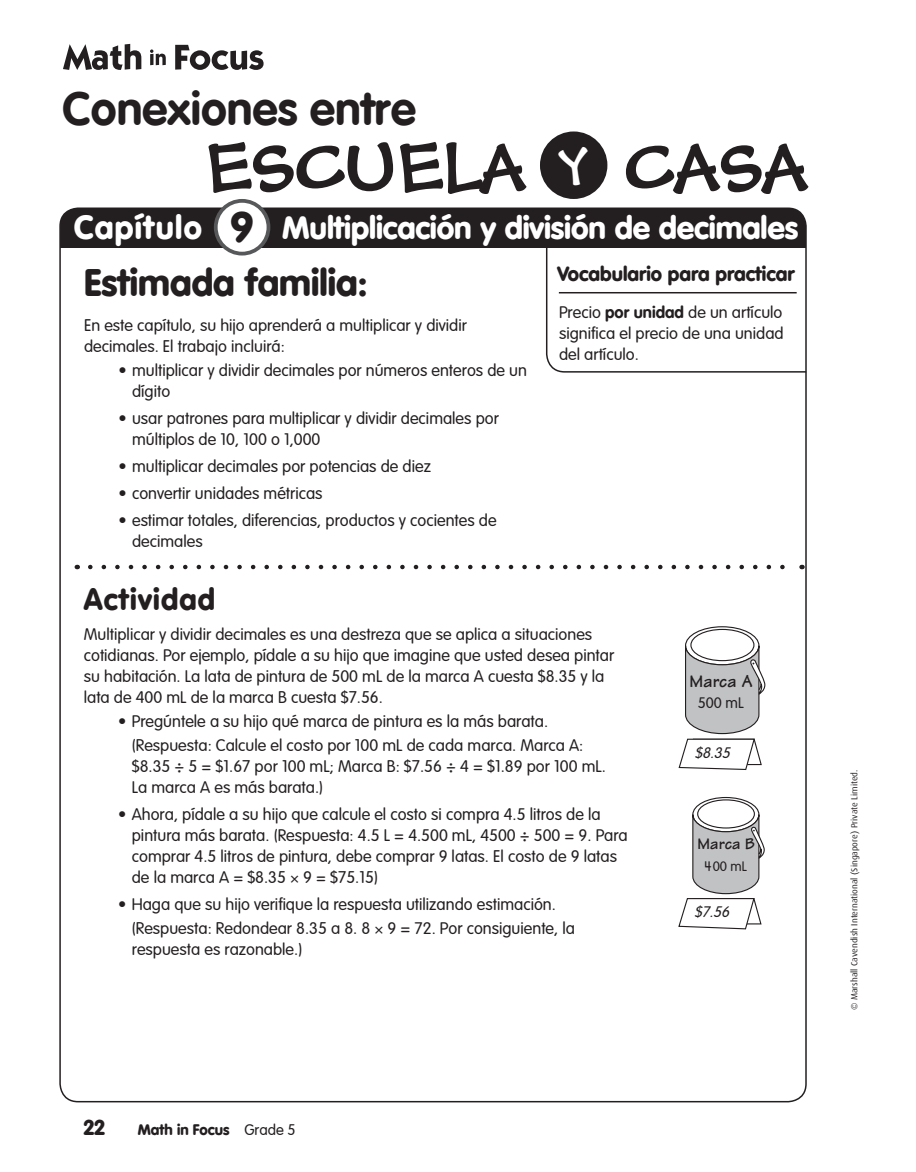
<style>
.page{position:relative;width:916px;height:1172px;background:#fff}
.page>*{position:absolute;margin:0;border:0;box-sizing:border-box;transform-origin:0 0}
.t1{font:69px "FM Black Cherry Moon BT";color:#231f20}
.t2{font:700 46.5px "S Math VAG Rounded";color:#231f20}
.t3{font:900 37.5px "VAG Rounded";color:#231f20}
.t4{font:900 31.65px "VAG Rounded Std";letter-spacing:-.005em;color:#fff}
.t5{font:900 30px "VAG Rounded Std";letter-spacing:.04em;color:#231f20}
.t6{font:900 21px "VAG Rounded Std";color:#231f20}
.t7{font:900 20.25px "VAG Rounded Std";color:#231f20}
.t8{font:700 18px "Tekton";color:#231f20}
.t9{font:300 16.5px/21px "VAG Rounded Std";color:#231f20}
.t10{font:700 16.5px "Tekton";color:#231f20}
.t11{font:900 15px "VAG Rounded Std";color:#231f20}
.t12{font:300 15px "S Math VAG Rounded";color:#231f20}
.t13{font:italic 300 15px "S Math VAG Rounded";color:#231f20}
.t14{font:300 13.5px "S Math VAG Rounded";color:#231f20}
.t15{font:9px "Dax";color:#231f20}
.s1{font-size:32.7px}
.s2{font-size:41.55px;color:#231f20}
.s3{font-weight:700}
.s4{font-family:"S Math VAG Rounded";font-weight:300}
</style>
<div class="page">
<div style="left:60px;top:208px;width:746px;height:40px;background:#231f20"></div>
<svg style="left:63px;top:44px;width:201px;height:26px"></svg>
<div style="left:540px;top:131px;width:67px;height:68px;background:#231f20;border-radius:50%"></div>
<svg style="left:90px;top:564px;width:695px;height:5px"></svg>
<svg style="left:546px;top:242px;width:261px;height:131px"></svg>
<div style="left:216px;top:201px;width:52px;height:52px;background:#fff;border-radius:50%"></div>
<div style="left:214px;top:199px;width:56px;height:56px;border:4px solid #57585a;border-radius:50%"></div>
<hr style="left:559px;top:292px;width:238px;height:1px;background:#231f20">
<svg style="left:678px;top:626px;width:88px;height:143px"></svg>
<svg style="left:678px;top:797px;width:87px;height:132px"></svg>
<h2 class="t2" style="left:62px;top:81px;width:355px">Conexiones entre</h2>
<h1 class="t1" style="left:204px;top:124px;width:604px">ESCUELA <sup>y</sup> CASA</h1>
<h3 class="t4" style="left:74px;top:209px;width:726px"><span class="s1">Capítulo</span> <span class="s2">9</span> Multiplicación y división de decimales</h3>
<p class="t7" style="left:557px;top:261px;width:239px">Vocabulario para practicar</p>
<p class="t9" style="left:559px;top:302px;width:226px;text-align:justify">Precio <span class="s3">por unidad</span> de un artículo significa el precio de una unidad del artículo.</p>
<h3 class="t3" style="left:84px;top:260px;width:285px">Estimada familia:</h3>
<p class="t9" style="left:84px;top:315px;width:384px">En este capítulo, su hijo aprenderá a multiplicar y dividir decimales. El trabajo incluirá:</p>
<p class="t9" style="left:132px;top:360px;width:396px;text-indent:-13px">• multiplicar y dividir decimales por números enteros de un dígito</p>
<p class="t9" style="left:132px;top:408px;width:368px;text-indent:-13px">• usar patrones para multiplicar y dividir decimales por múltiplos de 10, 100 o 1,000</p>
<p class="t9" style="left:119px;top:456px;width:314px">• multiplicar decimales por potencias de diez</p>
<p class="t9" style="left:119px;top:483px;width:206px">• convertir unidades métricas</p>
<p class="t9" style="left:132px;top:510px;width:366px;text-indent:-13px">• estimar totales, diferencias, productos y cocientes de decimales</p>
<h3 class="t5" style="left:84px;top:580px;width:133px">Actividad</h3>
<p class="t9" style="left:84px;top:623px;width:532px">Multiplicar y dividir decimales es una destreza que se aplica a situaciones cotidianas. Por ejemplo, pídale a su hijo que imagine que usted desea pintar su habitación. La lata de pintura de 500 mL de la marca A cuesta $8.35 y la lata de 400 mL de la marca B cuesta $7.56.</p>
<p class="t9" style="left:132px;top:709px;width:453px;line-height:24px;text-indent:-13px">• Pregúntele a su hijo qué marca de pintura es la más barata. (Respuesta: Calcule el costo por 100 mL de cada marca. Marca A:</p>
<p class="t9" style="left:132px;top:756px;width:476px">$8.35 ÷ 5 = $1.67 por 100 mL; Marca B: $7.56 ÷ 4 = $1.89 por 100 mL.<br>La marca A es más barata.)</p>
<p class="t9" style="left:132px;top:804px;width:497px;text-indent:-13px">• Ahora, pídale a su hijo que calcule el costo si compra 4.5 litros de la pintura más barata. (Respuesta: 4.5 L = 4.500 mL, 4500 ÷ 500 = 9. Para comprar 4.5 litros de pintura, debe comprar 9 latas. El costo de 9 latas de la marca A = $8.35 9 = $75.15)</p>
<p class="t9" style="left:132px;top:892px;width:445px;line-height:24px;text-indent:-13px">• Haga que su hijo verifique la respuesta utilizando estimación. (Respuesta: Redondear 8.35 a 8. 8 9 = 72. Por consiguiente, la</p>
<p class="t9" style="left:132px;top:939px;width:172px">respuesta es razonable.)</p>
<p class="t8" style="left:689px;top:669px;width:65px">Marca A</p>
<p class="t12" style="left:698px;top:694px;width:48px">500 mL</p>
<p class="t13" style="left:695px;top:743px;width:40px">$8.35</p>
<p class="t8" style="left:583px;top:829px;width:65px">Marca A</p>
<p class="t10" style="left:697px;top:833px;width:59px">Marca B</p>
<p class="t12" style="left:592px;top:853px;width:48px">500 mL</p>
<p class="t14" style="left:705px;top:858px;width:44px">400 mL</p>
<p class="t13" style="left:695px;top:903px;width:40px">$7.56</p>
<p class="t15" style="left:849px;top:1009px;width:242px;rotate:-90deg">© Marshall Cavendish International (Singapore) Private Limited.</p>
<p class="t6" style="left:84px;top:1114px;width:22px">22</p>
<p class="t11" style="left:138px;top:1119px;width:159px">Math in Focus <span class="s4">Grade 5</span></p>
</div>
